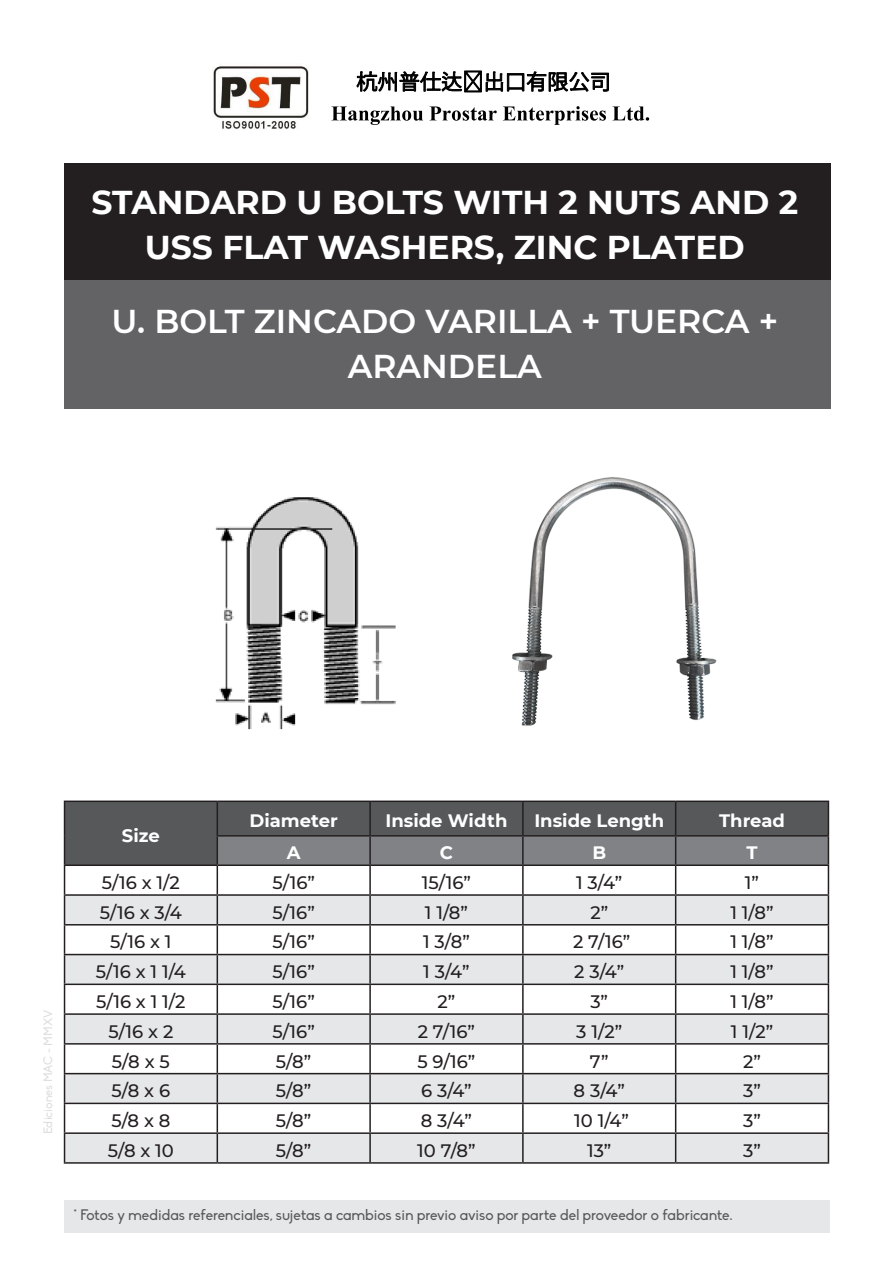
<style>
.page{position:relative;width:893px;height:1263px;background:#fff}
.page>*{position:absolute;margin:0;border:0;box-sizing:border-box;transform-origin:0 0}
.t1{font:700 33px/45px "Montserrat";color:#fff;text-align:center}
.t2{font:600 33px/45px "Montserrat";color:#fff;text-align:center}
.t3{font:500 18px "Montserrat";color:#231f20}
.t4{font:700 18px "Montserrat";color:#fff}
.t5{font:15px "Biko";color:#57585a}
.t6{font:12px "Biko";color:#dcdddf}
</style>
<div class="page">
<div style="left:65px;top:1200px;width:765px;height:32px;background:#e6e7e9"></div>
<img style="left:213px;top:66px;width:95px;height:63px">
<svg style="left:356px;top:70px;width:253px;height:23px"></svg>
<svg style="left:331px;top:106px;width:92px;height:19px"></svg>
<svg style="left:429px;top:106px;width:68px;height:15px"></svg>
<svg style="left:503px;top:106px;width:103px;height:19px"></svg>
<svg style="left:612px;top:106px;width:37px;height:15px"></svg>
<div style="left:65px;top:163px;width:766px;height:117px;background:#231f20"></div>
<div style="left:65px;top:280px;width:766px;height:128px;background:#636366"></div>
<img style="left:215px;top:497px;width:181px;height:233px">
<img style="left:512px;top:477px;width:205px;height:249px">
<div style="left:65px;top:802px;width:763px;height:62px;background:#57585a"></div>
<svg style="left:65px;top:896px;width:152px;height:266px;fill:#e6e7e9"></svg>
<hr style="left:64px;top:800px;width:153px;height:2px;background:#231f20">
<hr style="left:64px;top:802px;width:1px;height:34px;background:#231f20">
<hr style="left:217px;top:800px;width:153px;height:2px;background:#231f20">
<hr style="left:217px;top:802px;width:1px;height:33px;background:#231f20">
<hr style="left:370px;top:800px;width:153px;height:2px;background:#231f20">
<hr style="left:369px;top:802px;width:2px;height:33px;background:#231f20">
<hr style="left:523px;top:800px;width:153px;height:2px;background:#231f20">
<hr style="left:522px;top:802px;width:2px;height:33px;background:#231f20">
<hr style="left:676px;top:800px;width:153px;height:2px;background:#231f20">
<hr style="left:675px;top:802px;width:1px;height:33px;background:#231f20">
<hr style="left:828px;top:802px;width:1px;height:33px;background:#231f20">
<hr style="left:217px;top:835px;width:153px;height:1px;background:#231f20">
<hr style="left:370px;top:835px;width:153px;height:1px;background:#231f20">
<hr style="left:523px;top:835px;width:153px;height:1px;background:#231f20">
<hr style="left:676px;top:835px;width:153px;height:1px;background:#231f20">
<hr style="left:64px;top:864px;width:153px;height:2px;background:#231f20">
<hr style="left:64px;top:894px;width:153px;height:2px;background:#231f20">
<hr style="left:64px;top:924px;width:153px;height:1px;background:#231f20">
<hr style="left:64px;top:954px;width:153px;height:1px;background:#231f20">
<hr style="left:64px;top:983px;width:153px;height:2px;background:#231f20">
<hr style="left:64px;top:1013px;width:153px;height:2px;background:#231f20">
<hr style="left:64px;top:1043px;width:153px;height:1px;background:#231f20">
<hr style="left:64px;top:1073px;width:153px;height:1px;background:#231f20">
<hr style="left:64px;top:1103px;width:153px;height:1px;background:#231f20">
<hr style="left:64px;top:1132px;width:153px;height:2px;background:#231f20">
<svg style="left:64px;top:836px;width:1px;height:326px"></svg>
<svg style="left:217px;top:836px;width:612px;height:326px"></svg>
<hr style="left:64px;top:1162px;width:153px;height:2px;background:#231f20">
<hr style="left:217px;top:1162px;width:153px;height:2px;background:#231f20">
<hr style="left:370px;top:1162px;width:153px;height:2px;background:#231f20">
<hr style="left:523px;top:1162px;width:153px;height:2px;background:#231f20">
<hr style="left:676px;top:1162px;width:153px;height:2px;background:#231f20">
<h1 class="t1" style="left:91px;top:178px;width:708px">STANDARD U BOLTS WITH 2 NUTS AND 2<br>USS FLAT WASHERS, ZINC PLATED</h1>
<h1 class="t2" style="left:111px;top:297px;width:668px">U. BOLT ZINCADO VARILLA + TUERCA +<br>ARANDELA</h1>
<p class="t6" style="left:41px;top:1134px;width:126px;rotate:-90deg">Ediciones MAC - MMXV</p>
<p class="t4" style="left:122px;top:823px;width:39px">Size</p>
<p class="t4" style="left:249px;top:808px;width:90px">Diameter</p>
<p class="t4" style="left:385px;top:808px;width:123px">Inside Width</p>
<p class="t4" style="left:534px;top:808px;width:131px">Inside Length</p>
<p class="t4" style="left:719px;top:808px;width:67px">Thread</p>
<p class="t4" style="left:287px;top:840px;width:15px">A</p>
<p class="t4" style="left:440px;top:840px;width:15px">C</p>
<p class="t4" style="left:592px;top:840px;width:15px">B</p>
<p class="t4" style="left:746px;top:840px;width:13px">T</p>
<p class="t3" style="left:102px;top:870px;width:79px">5/16 x 1/2</p>
<p class="t3" style="left:272px;top:870px;width:44px">5/16”</p>
<p class="t3" style="left:422px;top:870px;width:51px">15/16”</p>
<p class="t3" style="left:576px;top:870px;width:48px">1 3/4”</p>
<p class="t3" style="left:745px;top:870px;width:16px">1”</p>
<p class="t3" style="left:100px;top:900px;width:84px">5/16 x 3/4</p>
<p class="t3" style="left:272px;top:900px;width:44px">5/16”</p>
<p class="t3" style="left:425px;top:900px;width:45px">1 1/8”</p>
<p class="t3" style="left:590px;top:900px;width:19px">2”</p>
<p class="t3" style="left:730px;top:900px;width:45px">1 1/8”</p>
<p class="t3" style="left:110px;top:929px;width:63px">5/16 x 1</p>
<p class="t3" style="left:272px;top:929px;width:44px">5/16”</p>
<p class="t3" style="left:423px;top:929px;width:48px">1 3/8”</p>
<p class="t3" style="left:573px;top:929px;width:59px">2 7/16”</p>
<p class="t3" style="left:730px;top:929px;width:45px">1 1/8”</p>
<p class="t3" style="left:96px;top:959px;width:91px">5/16 x 1 1/4</p>
<p class="t3" style="left:272px;top:959px;width:44px">5/16”</p>
<p class="t3" style="left:423px;top:959px;width:48px">1 3/4”</p>
<p class="t3" style="left:574px;top:959px;width:51px">2 3/4”</p>
<p class="t3" style="left:730px;top:959px;width:45px">1 1/8”</p>
<p class="t3" style="left:96px;top:989px;width:91px">5/16 x 1 1/2</p>
<p class="t3" style="left:272px;top:989px;width:44px">5/16”</p>
<p class="t3" style="left:438px;top:989px;width:19px">2”</p>
<p class="t3" style="left:590px;top:989px;width:19px">3”</p>
<p class="t3" style="left:730px;top:989px;width:45px">1 1/8”</p>
<p class="t3" style="left:108px;top:1019px;width:66px">5/16 x 2</p>
<p class="t3" style="left:272px;top:1019px;width:44px">5/16”</p>
<p class="t3" style="left:418px;top:1019px;width:59px">2 7/16”</p>
<p class="t3" style="left:576px;top:1019px;width:47px">3 1/2”</p>
<p class="t3" style="left:731px;top:1019px;width:44px">1 1/2”</p>
<p class="t3" style="left:112px;top:1048px;width:59px">5/8 x 5</p>
<p class="t3" style="left:276px;top:1048px;width:37px">5/8”</p>
<p class="t3" style="left:417px;top:1048px;width:60px">5 9/16”</p>
<p class="t3" style="left:590px;top:1048px;width:20px">7”</p>
<p class="t3" style="left:743px;top:1048px;width:19px">2”</p>
<p class="t3" style="left:112px;top:1078px;width:60px">5/8 x 6</p>
<p class="t3" style="left:276px;top:1078px;width:37px">5/8”</p>
<p class="t3" style="left:421px;top:1078px;width:52px">6 3/4”</p>
<p class="t3" style="left:574px;top:1078px;width:53px">8 3/4”</p>
<p class="t3" style="left:743px;top:1078px;width:19px">3”</p>
<p class="t3" style="left:111px;top:1108px;width:61px">5/8 x 8</p>
<p class="t3" style="left:276px;top:1108px;width:37px">5/8”</p>
<p class="t3" style="left:421px;top:1108px;width:53px">8 3/4”</p>
<p class="t3" style="left:574px;top:1108px;width:56px">10 1/4”</p>
<p class="t3" style="left:743px;top:1108px;width:19px">3”</p>
<p class="t3" style="left:108px;top:1138px;width:68px">5/8 x 10</p>
<p class="t3" style="left:276px;top:1138px;width:37px">5/8”</p>
<p class="t3" style="left:417px;top:1138px;width:60px">10 7/8”</p>
<p class="t3" style="left:587px;top:1138px;width:26px">13”</p>
<p class="t3" style="left:743px;top:1138px;width:19px">3”</p>
<p class="t5" style="left:74px;top:1207px;width:660px">* Fotos y medidas referenciales, sujetas a cambios sin previo aviso por parte del proveedor o fabricante.</p>
</div>
